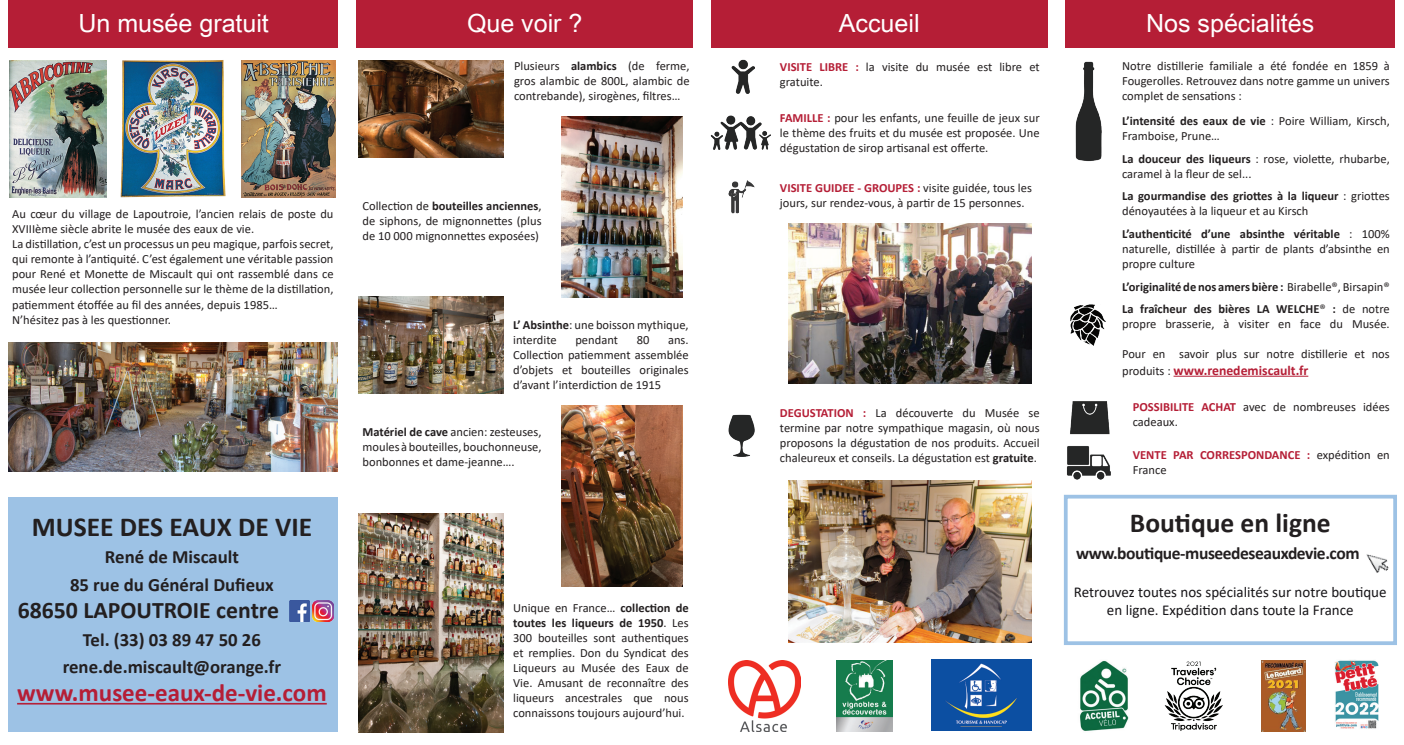
<style>
.page{position:relative;width:1404px;height:745px;background:#fff}
.page>*{position:absolute;margin:0;border:0;box-sizing:border-box;transform-origin:0 0}
.t1{font:700 27.5px "Calibri";color:#231f20}
.t2{font:25px "Arial Unicode MS";color:#fff}
.t3{font:700 25px "Calibri";color:#b51e36}
.t4{font:700 23.75px "Calibri";color:#231f20}
.t5{font:700 18.75px/27.5px "Calibri";color:#231f20;text-align:center}
.t6{font:700 17.5px "Calibri";letter-spacing:-.025em;color:#231f20}
.t7{font:15px/18px "Calibri";color:#171518;text-align:center}
.t8{font:700 13.75px "Calibri";color:#b51e36}
.t9{font:12.5px/15px "Calibri";color:#231f20;text-align:justify}
.t10{font:700 12.5px/22.5px "Calibri";color:#231f20}
.t11{font:700 12.5px/15px "Calibri";color:#b51e36}
.s1{font-weight:700}
.s2{font-weight:400}
.s3{font-weight:400;font-size:12.5px;color:#231f20}
.s4{font-weight:700;color:#b51e36}
.s5{font-weight:400;color:#231f20}
</style>
<div class="page">
<hr style="left:1173px;top:375px;width:135px;height:1px;background:#b51e36">
<img style="left:788px;top:223px;width:243px;height:160px">
<div style="left:356px;top:0;width:337px;height:47px;background:#b51e36"></div>
<div style="left:1065px;top:0;width:329px;height:47px;background:#b51e36"></div>
<div style="left:8px;top:0;width:330px;height:47px;background:#b51e36"></div>
<div style="left:710px;top:0;width:337px;height:47px;background:#b51e36"></div>
<img style="left:8px;top:343px;width:330px;height:128px">
<img style="left:358px;top:61px;width:146px;height:97px">
<img style="left:562px;top:116px;width:120px;height:181px">
<img style="left:358px;top:296px;width:146px;height:97px">
<img style="left:562px;top:405px;width:120px;height:181px">
<img style="left:358px;top:513px;width:146px;height:219px">
<img style="left:121px;top:60px;width:105px;height:137px">
<img style="left:10px;top:60px;width:96px;height:138px">
<img style="left:241px;top:60px;width:94px;height:138px">
<img style="left:731px;top:59px;width:23px;height:34px">
<img style="left:710px;top:115px;width:60px;height:34px">
<img style="left:728px;top:180px;width:26px;height:33px">
<img style="left:728px;top:414px;width:27px;height:42px">
<img style="left:1075px;top:61px;width:27px;height:100px">
<img style="left:1070px;top:401px;width:40px;height:33px">
<img style="left:1067px;top:446px;width:44px;height:33px">
<img style="left:788px;top:480px;width:243px;height:162px">
<div style="left:8px;top:497px;width:329px;height:234px;background:#9dc2e5"></div>
<hr style="left:17px;top:702px;width:310px;height:2px;background:#b51e36">
<img style="left:728px;top:660px;width:72px;height:71px">
<img style="left:836px;top:660px;width:56px;height:71px">
<img style="left:1164px;top:661px;width:59px;height:70px">
<img style="left:931px;top:659px;width:100px;height:71px">
<img style="left:1070px;top:304px;width:36px;height:42px">
<img style="left:312px;top:600px;width:21px;height:21px">
<img style="left:289px;top:600px;width:21px;height:21px">
<svg style="left:1063px;top:494px;width:334px;height:151px"></svg>
<img style="left:1080px;top:660px;width:49px;height:71px">
<img style="left:1261px;top:660px;width:44px;height:71px">
<img style="left:1335px;top:660px;width:43px;height:69px">
<img style="left:1358px;top:542px;width:39px;height:42px">
<h2 class="t2" style="left:78px;top:5px;width:192px">Un musée gratuit</h2>
<h2 class="t2" style="left:467px;top:5px;width:117px">Que voir ?</h2>
<h2 class="t2" style="left:838px;top:5px;width:82px">Accueil</h2>
<h2 class="t2" style="left:1145px;top:5px;width:170px">Nos spécialités</h2>
<p class="t9" style="left:514px;top:58px;width:177px">Plusieurs <span class="s1">alambics</span> (de ferme, gros alambic de 800L, alambic de contrebande), sirogènes, filtres…</p>
<p class="t9" style="left:1121px;top:58px;width:269px">Notre distillerie familiale a été fondée en 1859 à Fougerolles. Retrouvez dans notre gamme un univers complet de sensations :</p>
<p class="t9" style="left:1121px;top:113px;width:269px"><span class="s1">L’intensité des eaux de vie</span> : Poire William, Kirsch,<br>Framboise, Prune…</p>
<p class="t9" style="left:1121px;top:151px;width:269px"><span class="s1">La douceur des liqueurs</span> : rose, violette, rhubarbe, caramel à la fleur de sel...</p>
<p class="t9" style="left:1121px;top:188px;width:269px"><span class="s1">La gourmandise des griottes à la liqueur</span> : griottes dénoyautées à la liqueur et au Kirsch</p>
<p class="t9" style="left:1121px;top:226px;width:269px"><span class="s1">L’authenticité d’une absinthe véritable</span> : 100% naturelle, distillée à partir de plants d’absinthe en propre culture</p>
<p class="t10" style="left:1121px;top:275px;width:269px">L’originalité de nos amers bière : <span class="s2">Birabelle®, Birsapin®<br></span>La fraîcheur des bières LA WELCHE<span class="s2">®</span> : <span class="s2">de notre</span></p>
<p class="t9" style="left:1121px;top:316px;width:269px">propre brasserie, à visiter en face du Musée.</p>
<p class="t9" style="left:1121px;top:346px;width:269px">Pour en savoir plus sur notre distillerie et nos</p>
<p class="t8" style="left:1121px;top:360px;width:188px"><span class="s3">produits :</span> www.renedemiscault.fr</p>
<p class="t9" style="left:1132px;top:398px;width:258px"><span class="s4">POSSIBILITE ACHAT</span> avec de nombreuses idées cadeaux.</p>
<p class="t11" style="left:1132px;top:447px;width:258px">VENTE PAR CORRESPONDANCE : <span class="s5">expédition en<br>France</span></p>
<p class="t9" style="left:780px;top:59px;width:261px"><span class="s4">VISITE LIBRE :</span> la visite du musée est libre et gratuite.</p>
<p class="t9" style="left:780px;top:109px;width:261px"><span class="s4">FAMILLE :</span> pour les enfants, une feuille de jeux sur le thème des fruits et du musée est proposée. Une dégustation de sirop artisanal est offerte.</p>
<p class="t9" style="left:780px;top:179px;width:253px"><span class="s4">VISITE GUIDEE - GROUPES :</span> visite guidée, tous les jours, sur rendez-vous, à partir de 15 personnes.</p>
<p class="t9" style="left:362px;top:198px;width:180px">Collection de <span class="s1">bouteilles anciennes</span>, de siphons, de mignonnettes (plus de 10 000 mignonnettes exposées)</p>
<p class="t9" style="left:12px;top:206px;width:323px;text-align:left">Au cœur du village de Lapoutroie, l’ancien relais de poste du XVIIIème siècle abrite le musée des eaux de vie.<br>La distillation, c’est un processus un peu magique, parfois secret, qui remonte à l’antiquité. C’est également une véritable passion pour René et Monette de Miscault qui ont rassemblé dans ce musée leur collection personnelle sur le thème de la distillation, patiemment étoffée au fil des années, depuis 1985…<br>N’hésitez pas à les questionner.</p>
<p class="t9" style="left:513px;top:316px;width:177px"><span class="s1">L’ Absinthe</span>: une boisson mythique, interdite</p>
<p class="t9" style="left:575px;top:331px;width:44px">pendant</p>
<p class="t9" style="left:636px;top:331px;width:14px">80</p>
<p class="t9" style="left:513px;top:331px;width:177px;text-indent:155px">ans.<br>Collection patiemment assemblée d’objets et bouteilles originales d’avant l’interdiction de 1915</p>
<p class="t9" style="left:362px;top:423px;width:180px"><span class="s1">Matériel de cave</span> ancien: zesteuses, moules à bouteilles, bouchonneuse, bonbonnes et dame-jeanne….</p>
<p class="t9" style="left:780px;top:405px;width:261px"><span class="s4">DEGUSTATION :</span> La découverte du Musée se termine par notre sympathique magasin, où nous proposons la dégustation de nos produits. Accueil chaleureux et conseils. La dégustation est <span class="s1">gratuite</span>.</p>
<h1 class="t1" style="left:32px;top:506px;width:282px">MUSEE DES EAUX DE VIE</h1>
<h3 class="t5" style="left:70px;top:542px;width:205px">René de Miscault<br>85 rue du Général Dufieux</h3>
<h3 class="t4" style="left:18px;top:593px;width:263px">68650 LAPOUTROIE centre</h3>
<h3 class="t5" style="left:63px;top:625px;width:220px">Tel. (33) 03 89 47 50 26 rene.de.miscault@orange.fr</h3>
<h2 class="t3" style="left:17px;top:674px;width:311px">www.musee-eaux-de-vie.com</h2>
<p class="t9" style="left:513px;top:599px;width:177px">Unique en France… <span class="s1">collection de toutes les liqueurs de 1950</span>. Les 300 bouteilles sont authentiques et remplies. Don du Syndicat des Liqueurs au Musée des Eaux de Vie. Amusant de reconnaître des liqueurs ancestrales que nous connaissons toujours aujourd’hui.</p>
<h1 class="t1" style="left:1129px;top:503px;width:202px">Boutique en ligne</h1>
<h3 class="t6" style="left:1075px;top:541px;width:285px">www.boutique-museedeseauxdevie.com</h3>
<p class="t7" style="left:1073px;top:582px;width:314px">Retrouvez toutes nos spécialités sur notre boutique en ligne. Expédition dans toute la France</p>
</div>
